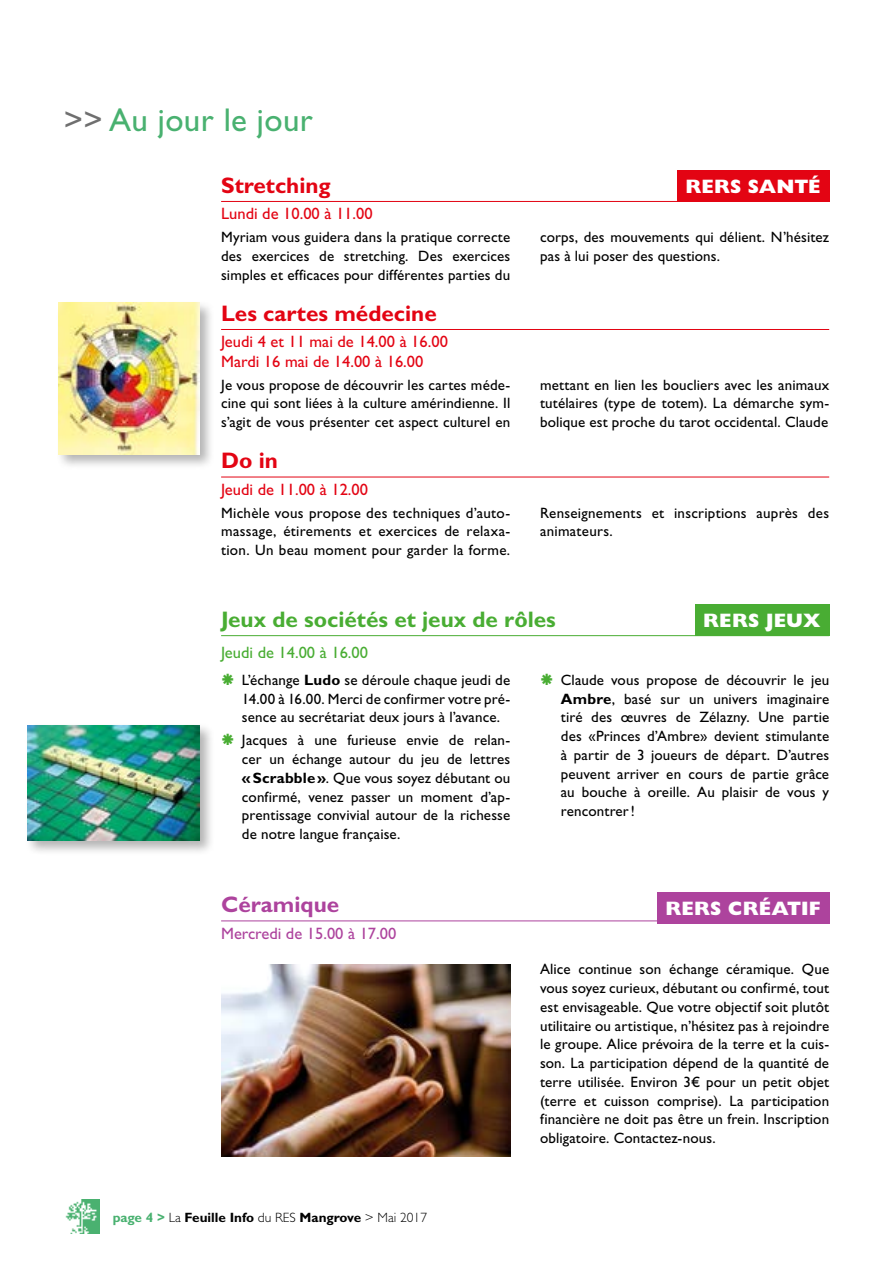
<style>
.page{position:relative;width:893px;height:1263px;background:#fff}
.page>*{position:absolute;margin:0;border:0;box-sizing:border-box;transform-origin:0 0}
.t1{font:33px "Gill Sans";letter-spacing:.01em;color:#49b170}
.t2{font:700 22.5px "Gill Sans";color:#e30413}
.t3{font:700 22.5px "Gill Sans";color:#49ad33}
.t4{font:700 22.5px "Gill Sans";color:#ad439d}
.t5{font:800 19.5px "Gill Sans";letter-spacing:.005em;color:#fff}
.t6{font:16.5px/19.5px "Gill Sans";color:#e30413}
.t7{font:16.5px "Gill Sans";color:#ad439d}
.t8{font:16.5px "Gill Sans";color:#49ad33}
.t9{font:15px/18.8px "Gill Sans";letter-spacing:.01em;color:#000;text-align:justify}
.t10{font:700 13.5px "Gill Sans";color:#000}
.s1{color:#6f6f6f}
.s2{font-weight:700}
.s3{color:#49b170}
.s4{font-weight:300}
</style>
<div class="page">
<img style="left:65px;top:1199px;width:34px;height:35px">
<hr style="left:221px;top:635px;width:608px;height:1px;background:#49ad33">
<div style="left:695px;top:604px;width:134px;height:31px;background:#49ad33"></div>
<div style="left:657px;top:892px;width:172px;height:31px;background:#ad439d"></div>
<hr style="left:221px;top:201px;width:608px;height:1px;background:#e30413">
<hr style="left:221px;top:329px;width:608px;height:1px;background:#e30413">
<hr style="left:221px;top:477px;width:608px;height:1px;background:#e30413">
<div style="left:677px;top:170px;width:152px;height:32px;background:#e30413"></div>
<div style="left:56px;top:300px;width:159px;height:169px;background:#000;opacity:.3"></div>
<img style="left:59px;top:303px;width:141px;height:151px">
<div style="left:24px;top:722px;width:191px;height:133px;background:#000;opacity:.3"></div>
<img style="left:27px;top:725px;width:173px;height:115px">
<hr style="left:221px;top:920px;width:608px;height:1px;background:#ad439d">
<img style="left:221px;top:964px;width:289px;height:193px">
<h1 class="t1" style="left:64px;top:101px;width:251px"><span class="s1">&gt;&gt;</span> Au jour le jour</h1>
<h3 class="t5" style="left:685px;top:175px;width:137px">RERS SANTÉ</h3>
<h2 class="t2" style="left:221px;top:172px;width:111px">Stretching</h2>
<p class="t6" style="left:221px;top:204px;width:153px">Lundi de 10.00 à 11.00</p>
<p class="t9" style="left:221px;top:228px;width:291px">Myriam vous guidera dans la pratique correcte des exercices de stretching. Des exercices simples et efficaces pour différentes parties du</p>
<p class="t9" style="left:540px;top:228px;width:291px">corps, des mouvements qui délient. N’hésitez pas à lui poser des questions.</p>
<h2 class="t2" style="left:221px;top:300px;width:217px">Les cartes médecine</h2>
<p class="t6" style="left:221px;top:332px;width:228px">Jeudi 4 et 11 mai de 14.00 à 16.00<br>Mardi 16 mai de 14.00 à 16.00</p>
<p class="t9" style="left:221px;top:375px;width:291px">Je vous propose de découvrir les cartes méde&shy;cine qui sont liées à la culture amérindienne. Il s’agit de vous présenter cet aspect culturel en</p>
<p class="t9" style="left:540px;top:375px;width:291px">mettant en lien les boucliers avec les animaux tutélaires (type de totem). La démarche sym&shy;bolique est proche du tarot occidental. Claude</p>
<h2 class="t2" style="left:221px;top:447px;width:58px">Do in</h2>
<p class="t6" style="left:221px;top:479px;width:148px">Jeudi de 11.00 à 12.00</p>
<p class="t9" style="left:221px;top:503px;width:291px">Michèle vous propose des techniques d’auto&shy;massage, étirements et exercices de relaxa&shy;tion. Un beau moment pour garder la forme.</p>
<p class="t9" style="left:540px;top:503px;width:291px">Renseignements et inscriptions auprès des animateurs.</p>
<h2 class="t3" style="left:221px;top:606px;width:336px">Jeux de sociétés et jeux de rôles</h2>
<p class="t8" style="left:221px;top:642px;width:148px">Jeudi de 14.00 à 16.00</p>
<p class="t9" style="left:242px;top:670px;width:270px">L’échange <span class="s2">Ludo</span> se déroule chaque jeudi de 14.00 à 16.00. Merci de confirmer votre pré&shy;sence au secrétariat deux jours à l’avance.</p>
<p class="t9" style="left:242px;top:731px;width:270px">Jacques à une furieuse envie de relan&shy;cer un échange autour du jeu de lettres <span class="s2">«Scrabble»</span>. Que vous soyez débutant ou confirmé, venez passer un moment d’ap&shy;prentissage convivial autour de la richesse de notre langue française.</p>
<h3 class="t5" style="left:703px;top:609px;width:119px">RERS JEUX</h3>
<p class="t9" style="left:561px;top:670px;width:270px">Claude vous propose de découvrir le jeu <span class="s2">Ambre</span>, basé sur un univers imaginaire tiré des œuvres de Zélazny. Une partie des «Princes d’Ambre» devient stimulante à partir de 3 joueurs de départ. D’autres peuvent arriver en cours de partie grâce au bouche à oreille. Au plaisir de vous y rencontrer!</p>
<h2 class="t4" style="left:221px;top:891px;width:120px">Céramique</h2>
<p class="t7" style="left:221px;top:923px;width:177px">Mercredi de 15.00 à 17.00</p>
<p class="t10" style="left:113px;top:1209px;width:316px"><span class="s3">page 4 &gt;</span> <span class="s4">La</span> Feuille Info <span class="s4">du RES</span> Mangrove <span class="s4">&gt; Mai 2017</span></p>
<h3 class="t5" style="left:665px;top:897px;width:157px">RERS CRÉATIF</h3>
<p class="t9" style="left:540px;top:960px;width:291px">Alice continue son échange céramique. Que vous soyez curieux, débutant ou confirmé, tout est envisageable. Que votre objectif soit plutôt utilitaire ou artistique, n’hésitez pas à rejoindre le groupe. Alice prévoira de la terre et la cuis&shy;son. La participation dépend de la quantité de terre utilisée. Environ 3€ pour un petit objet (terre et cuisson comprise). La participation financière ne doit pas être un frein. Inscription obligatoire. Contactez-nous.</p>
</div>
